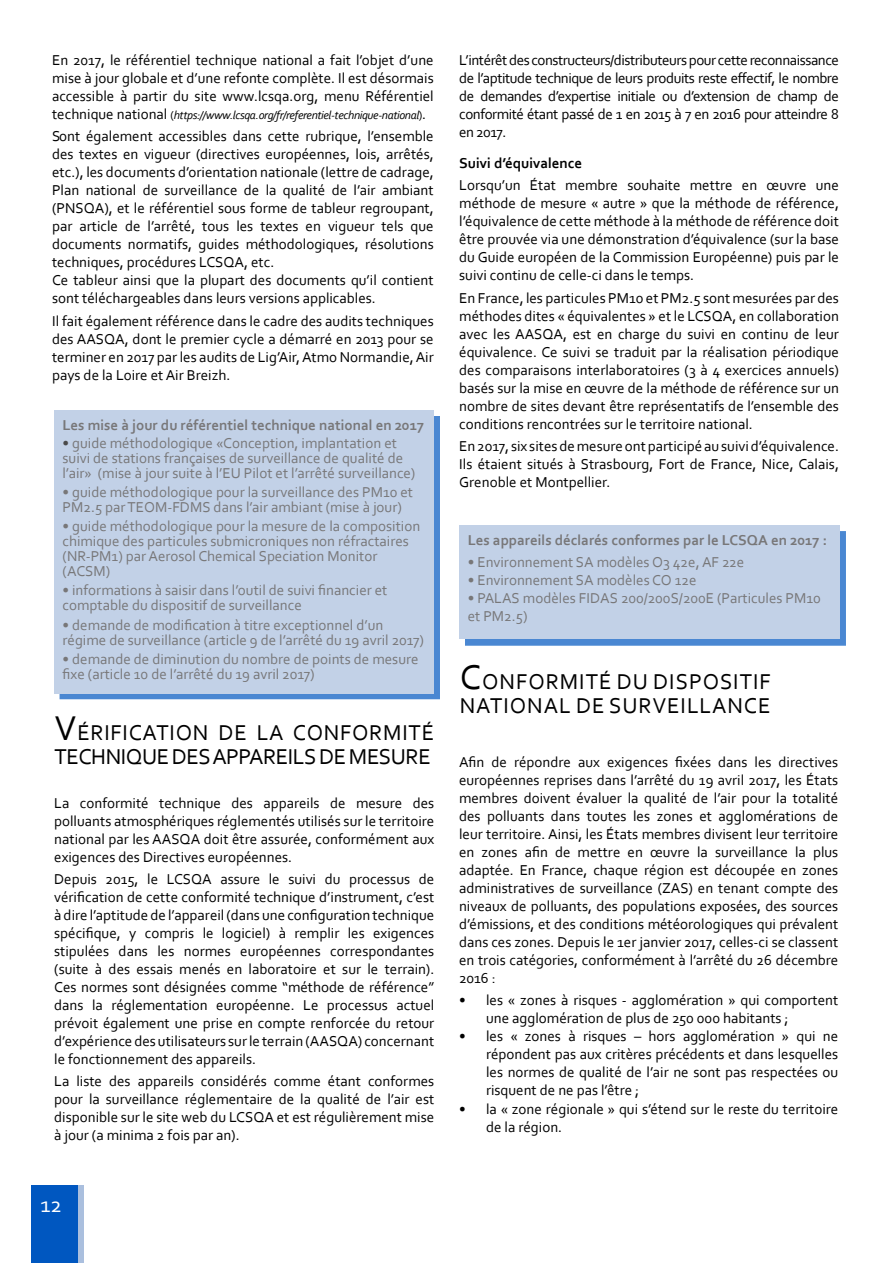
<style>
.page{position:relative;width:893px;height:1263px;background:#fff}
.page>*{position:absolute;margin:0;border:0;box-sizing:border-box;transform-origin:0 0}
.t1{font:22.5px/24px "Corbel";letter-spacing:-.02em;color:#000}
.t2{font:22.5px/24px "Corbel";letter-spacing:.03em;color:#000}
.t3{font:22.5px "Corbel";color:#fff}
.t4{font:15px/18px "Corbel";color:#000;text-align:justify}
.t5{font:15px/15px "Corbel";color:#414042}
.t6{font:700 15px "Corbel";color:#414042}
.t7{font:700 15px "Corbel";color:#000}
.t8{font:italic 12px "Corbel";letter-spacing:-.03em;color:#000}
.s1{font-style:normal;font-size:15px}
.s2{font-style:normal}
.s3{color:#000}
.s4{font-size:36px}
</style>
<div class="page">
<div style="left:60px;top:416px;width:380px;height:283px;background:linear-gradient(to right,#4a87d2,#4a87d2)"></div>
<div style="left:54px;top:410px;width:380px;height:283px;background:#c2d1e7"></div>
<div style="left:465px;top:531px;width:381px;height:114px;background:#4a87d2"></div>
<div style="left:459px;top:525px;width:380px;height:114px;background:#c2d1e7"></div>
<div style="left:31px;top:1185px;width:47px;height:78px;background:#0057c0"></div>
<div style="left:78px;top:1185px;width:6px;height:78px;background:#aabfde"></div>
<p class="t4" style="left:52px;top:51px;width:383px">En 2017, le référentiel technique national a fait l’objet d’une mise à jour globale et d’une refonte complète. Il est désormais accessible à partir du site www.lcsqa.org, menu Référentiel</p>
<p class="t8" style="left:52px;top:108px;width:376px"><span class="s1">technique national</span> <span class="s2">(</span>https://www.lcsqa.org/fr/referentiel-technique-national<span class="s2">)</span><span class="s1">.</span></p>
<p class="t4" style="left:52px;top:127px;width:383px;text-align:left">Sont également accessibles dans cette rubrique, l’ensemble des textes en vigueur (directives européennes, lois, arrêtés, etc.), les documents d’orientation nationale (lettre de cadrage, Plan national de surveillance de la qualité de l’air ambiant (PNSQA), et le référentiel sous forme de tableur regroupant, par article de l’arrêté, tous les textes en vigueur tels que documents normatifs, guides méthodologiques, résolutions techniques, procédures LCSQA, etc.<br>Ce tableur ainsi que la plupart des documents qu’il contient sont téléchargeables dans leurs versions applicables.</p>
<p class="t4" style="left:52px;top:311px;width:383px">Il fait également référence dans le cadre des audits techniques des AASQA, dont le premier cycle a démarré en 2013 pour se terminer en 2017 par les audits de Lig’Air, Atmo Normandie, Air pays de la Loire et Air Breizh.</p>
<p class="t6" style="left:63px;top:415px;width:363px">Les mise à jour du référentiel technique national en 2017</p>
<p class="t5" style="left:63px;top:435px;width:354px"><span class="s3">•</span> guide méthodologique «Conception, implantation et suivi de stations françaises de surveillance de qualité de l’air» (mise à jour suite à l’EU Pilot et l’arrêté surveillance)</p>
<p class="t5" style="left:63px;top:484px;width:352px">• guide méthodologique pour la surveillance des PM10 et<br>PM2.5 par TEOM-FDMS dans l’air ambiant (mise à jour)</p>
<p class="t5" style="left:63px;top:518px;width:359px">• guide méthodologique pour la mesure de la composition chimique des particules submicroniques non réfractaires (NR-PM1) par Aerosol Chemical Speciation Monitor (ACSM)</p>
<p class="t5" style="left:63px;top:582px;width:326px">• informations à saisir dans l’outil de suivi financier et comptable du dispositif de surveillance</p>
<p class="t5" style="left:63px;top:617px;width:363px">• demande de modification à titre exceptionnel d’un régime de surveillance (article 9 de l’arrêté du 19 avril 2017)</p>
<p class="t5" style="left:63px;top:651px;width:358px">• demande de diminution du nombre de points de mesure fixe (article 10 de l’arrêté du 19 avril 2017)</p>
<h1 class="t1" style="left:54px;top:720px;width:381px"><span class="s4">V</span>ÉRIFICATION DE LA CONFORMITÉ<br>TECHNIQUE DES APPAREILS DE MESURE</h1>
<p class="t4" style="left:54px;top:793px;width:382px">La conformité technique des appareils de mesure des polluants atmosphériques réglementés utilisés sur le territoire national par les AASQA doit être assurée, conformément aux exigences des Directives européennes.</p>
<p class="t4" style="left:54px;top:870px;width:382px">Depuis 2015, le LCSQA assure le suivi du processus de vérification de cette conformité technique d’instrument, c’est à dire l’aptitude de l’appareil (dans une configuration technique spécifique, y compris le logiciel) à remplir les exigences stipulées dans les normes européennes correspondantes (suite à des essais menés en laboratoire et sur le terrain).<br>Ces normes sont désignées comme “méthode de référence” dans la réglementation européenne. Le processus actuel prévoit également une prise en compte renforcée du retour d’expérience des utilisateurs sur le terrain (AASQA) concernant le fonctionnement des appareils.</p>
<p class="t4" style="left:54px;top:1072px;width:382px">La liste des appareils considérés comme étant conformes pour la surveillance réglementaire de la qualité de l’air est disponible sur le site web du LCSQA et est régulièrement mise à jour (a minima 2 fois par an).</p>
<h1 class="t3" style="left:40px;top:1191px;width:23px">12</h1>
<p class="t4" style="left:459px;top:51px;width:381px">L’intérêt des constructeurs/distributeurs pour cette reconnaissance de l’aptitude technique de leurs produits reste effectif, le nombre de demandes d’expertise initiale ou d’extension de champ de conformité étant passé de 1 en 2015 à 7 en 2016 pour atteindre 8 en 2017.</p>
<p class="t7" style="left:459px;top:154px;width:124px">Suivi d’équivalence</p>
<p class="t4" style="left:459px;top:176px;width:381px">Lorsqu’un État membre souhaite mettre en œuvre une méthode de mesure « autre » que la méthode de référence, l’équivalence de cette méthode à la méthode de référence doit être prouvée via une démonstration d’équivalence (sur la base du Guide européen de la Commission Européenne) puis par le suivi continu de celle-ci dans le temps.</p>
<p class="t4" style="left:459px;top:288px;width:381px">En France, les particules PM10 et PM2.5 sont mesurées par des méthodes dites « équivalentes » et le LCSQA, en collaboration avec les AASQA, est en charge du suivi en continu de leur équivalence. Ce suivi se traduit par la réalisation périodique des comparaisons interlaboratoires (3 à 4 exercices annuels) basés sur la mise en œuvre de la méthode de référence sur un nombre de sites devant être représentatifs de l’ensemble des conditions rencontrées sur le territoire national.</p>
<p class="t4" style="left:459px;top:437px;width:381px">En 2017, six sites de mesure ont participé au suivi d’équivalence.<br>Ils étaient situés à Strasbourg, Fort de France, Nice, Calais, Grenoble et Montpellier.</p>
<p class="t6" style="left:468px;top:530px;width:361px">Les appareils déclarés conformes par le LCSQA en 2017 :</p>
<p class="t5" style="left:468px;top:554px;width:278px">• Environnement SA modèles O3 42e, AF 22e</p>
<p class="t5" style="left:468px;top:572px;width:230px">• Environnement SA modèles CO 12e</p>
<p class="t5" style="left:468px;top:589px;width:355px;line-height:18px">• PALAS modèles FIDAS 200/200S/200E (Particules PM10 et PM2.5)</p>
<h1 class="t2" style="left:460px;top:669px;width:313px"><span class="s4">C</span>ONFORMITÉ DU DISPOSITIF<br>NATIONAL DE SURVEILLANCE</h1>
<p class="t4" style="left:459px;top:753px;width:381px">Afin de répondre aux exigences fixées dans les directives européennes reprises dans l’arrêté du 19 avril 2017, les États membres doivent évaluer la qualité de l’air pour la totalité des polluants dans toutes les zones et agglomérations de leur territoire. Ainsi, les États membres divisent leur territoire en zones afin de mettre en œuvre la surveillance la plus adaptée. En France, chaque région est découpée en zones administratives de surveillance (ZAS) en tenant compte des niveaux de polluants, des populations exposées, des sources d’émissions, et des conditions météorologiques qui prévalent dans ces zones. Depuis le 1er janvier 2017, celles-ci se classent en trois catégories, conformément à l’arrêté du 26 décembre 2016 :</p>
<p class="t4" style="left:486px;top:991px;width:354px;text-indent:-27px">• les « zones à risques - agglomération » qui comportent une agglomération de plus de 250 000 habitants ;</p>
<p class="t4" style="left:486px;top:1027px;width:354px;text-indent:-27px">• les « zones à risques – hors agglomération » qui ne répondent pas aux critères précédents et dans lesquelles les normes de qualité de l’air ne sont pas respectées ou risquent de ne pas l’être ;</p>
<p class="t4" style="left:486px;top:1099px;width:354px;text-indent:-27px">• la « zone régionale » qui s’étend sur le reste du territoire de la région.</p>
</div>
